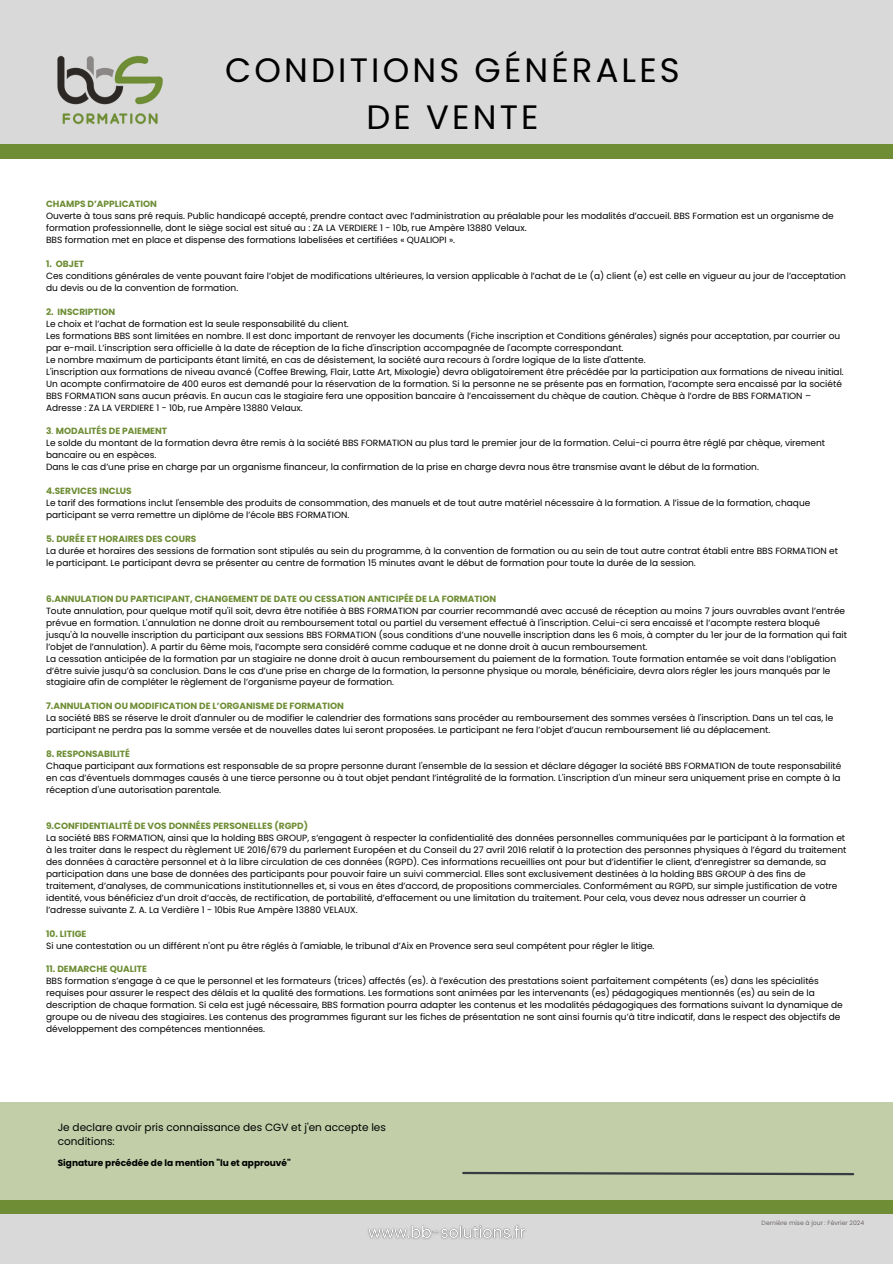
<style>
.page{position:relative;width:893px;height:1264px;background:#fff}
.page>*{position:absolute;margin:0;border:0;box-sizing:border-box;transform-origin:0 0}
.t1{font:33.75px/46.7px "Poppins";letter-spacing:.095em;color:#000;text-align:center}
.t2{font:10.5px/14px "Poppins";color:#000}
.t3{font:9px/12px "Poppins";color:#000}
.t4{font:700 9px "Poppins";color:#000}
.t5{font:6.15px "Poppins";color:#706868}
.s1{font-weight:700;color:#6d8d34}
.s2{font-weight:700;color:#6e8d34}
.s3{color:#6e8d34}
</style>
<div class="page">
<div style="left:0;top:0;width:892px;height:151px;background:#d9d9d9"></div>
<div style="left:0;top:144px;width:892px;height:14px;background:#6e8d34"></div>
<div style="left:0;top:1214px;width:892px;height:49px;background:#d9d9d9"></div>
<div style="left:0;top:1200px;width:892px;height:14px;background:#6e8d34"></div>
<div style="left:0;top:1102px;width:892px;height:98px;background:#c1cea8"></div>
<svg style="left:462px;top:1171px;width:393px;height:5px"></svg>
<img style="left:57px;top:55px;width:106px;height:70px">
<img style="left:368px;top:1225px;width:157px;height:15px">
<h5 class="t1" style="left:225px;top:47px;width:456px">CONDITIONS GÉNÉRALES<br>DE VENTE</h5>
<p class="t3" style="left:46px;top:198px;width:789px"><span class="s1">CHAMPS D’APPLICATION<br></span>Ouverte à tous sans pré requis. Public handicapé accepté, prendre contact avec l’administration au préalable pour les modalités d’accueil. BBS Formation est un organisme de formation professionnelle, dont le siège social est situé au : ZA LA VERDIERE 1 - 10b, rue Ampère 13880 Velaux.<br>BBS formation met en place et dispense des formations labelisées et certifiées « QUALIOPI ».</p>
<h5 class="t3" style="left:46px;top:258px;width:801px"><span class="s1">1. OBJET<br></span>Ces conditions générales de vente pouvant faire l’objet de modifications ultérieures, la version applicable à l’achat de Le (a) client (e) est celle en vigueur au jour de l’acceptation du devis ou de la convention de formation.</h5>
<h5 class="t3" style="left:46px;top:306px;width:799px"><span class="s1">2. INSCRIPTION<br></span>Le choix et l’achat de formation est la seule responsabilité du client.<br>Les formations BBS sont limitées en nombre. Il est donc important de renvoyer les documents (Fiche inscription et Conditions générales) signés pour acceptation, par courrier ou par e-mail. L’inscription sera officielle à la date de réception de la fiche d'inscription accompagnée de l'acompte correspondant.<br>Le nombre maximum de participants étant limité, en cas de désistement, la société aura recours à l'ordre logique de la liste d'attente.<br>L'inscription aux formations de niveau avancé (Coffee Brewing, Flair, Latte Art, Mixologie) devra obligatoirement être précédée par la participation aux formations de niveau initial.<br>Un acompte confirmatoire de 400 euros est demandé pour la réservation de la formation. Si la personne ne se présente pas en formation, l’acompte sera encaissé par la société BBS FORMATION sans aucun préavis. En aucun cas le stagiaire fera une opposition bancaire à l’encaissement du chèque de caution. Chèque à l’ordre de BBS FORMATION – Adresse : ZA LA VERDIERE 1 - 10b, rue Ampère 13880 Velaux.</h5>
<h5 class="t3" style="left:46px;top:425px;width:780px"><span class="s2">3</span><span class="s3">.</span> <span class="s2">MODALITÉS DE PAIEMENT<br></span>Le solde du montant de la formation devra être remis à la société BBS FORMATION au plus tard le premier jour de la formation. Celui-ci pourra être réglé par chèque, virement bancaire ou en espèces.<br>Dans le cas d’une prise en charge par un organisme financeur, la confirmation de la prise en charge devra nous être transmise avant le début de la formation.</h5>
<h5 class="t3" style="left:46px;top:485px;width:765px"><span class="s2">4.SERVICES INCLUS<br></span>Le tarif des formations inclut l'ensemble des produits de consommation, des manuels et de tout autre matériel nécessaire à la formation. A l’issue de la formation, chaque participant se verra remettre un diplôme de l’école BBS FORMATION.</h5>
<h5 class="t3" style="left:46px;top:533px;width:793px"><span class="s2">5. DURÉE ET HORAIRES DES COURS<br></span>La durée et horaires des sessions de formation sont stipulés au sein du programme, à la convention de formation ou au sein de tout autre contrat établi entre BBS FORMATION et le participant. Le participant devra se présenter au centre de formation 15 minutes avant le début de formation pour toute la durée de la session.</h5>
<h5 class="t3" style="left:46px;top:592px;width:802px"><span class="s2">6.ANNULATION DU PARTICIPANT, CHANGEMENT DE DATE OU CESSATION ANTICIPÉE DE LA FORMATION<br></span>Toute annulation, pour quelque motif qu'il soit, devra être notifiée à BBS FORMATION par courrier recommandé avec accusé de réception au moins 7 jours ouvrables avant l’entrée prévue en formation. L'annulation ne donne droit au remboursement total ou partiel du versement effectué à l'inscription. Celui-ci sera encaissé et l’acompte restera bloqué jusqu'à la nouvelle inscription du participant aux sessions BBS FORMATION (sous conditions d’une nouvelle inscription dans les 6 mois, à compter du 1er jour de la formation qui fait l’objet de l’annulation). A partir du 6ème mois, l’acompte sera considéré comme caduque et ne donne droit à aucun remboursement.<br>La cessation anticipée de la formation par un stagiaire ne donne droit à aucun remboursement du paiement de la formation. Toute formation entamée se voit dans l’obligation d’être suivie jusqu’à sa conclusion. Dans le cas d’une prise en charge de la formation, la personne physique ou morale, bénéficiaire, devra alors régler les jours manqués par le stagiaire afin de compléter le règlement de l’organisme payeur de formation.</h5>
<h5 class="t3" style="left:46px;top:700px;width:788px"><span class="s2">7.ANNULATION OU MODIFICATION DE L’ORGANISME DE FORMATION<br></span>La société BBS se réserve le droit d'annuler ou de modifier le calendrier des formations sans procéder au remboursement des sommes versées à l'inscription. Dans un tel cas, le participant ne perdra pas la somme versée et de nouvelles dates lui seront proposées. Le participant ne fera l’objet d’aucun remboursement lié au déplacement.</h5>
<h5 class="t3" style="left:46px;top:748px;width:796px"><span class="s2">8. RESPONSABILITÉ<br></span>Chaque participant aux formations est responsable de sa propre personne durant l'ensemble de la session et déclare dégager la société BBS FORMATION de toute responsabilité en cas d’éventuels dommages causés à une tierce personne ou à tout objet pendant l’intégralité de la formation. L'inscription d'un mineur sera uniquement prise en compte à la réception d'une autorisation parentale.</h5>
<h5 class="t3" style="left:46px;top:819px;width:801px"><span class="s2">9.CONFIDENTIALITÉ DE VOS DONNÉES PERSONELLES (RGPD)<br></span>La société BBS FORMATION, ainsi que la holding BBS GROUP, s’engagent à respecter la confidentialité des données personnelles communiquées par le participant à la formation et à les traiter dans le respect du règlement UE 2016/679 du parlement Européen et du Conseil du 27 avril 2016 relatif à la protection des personnes physiques à l’égard du traitement des données à caractère personnel et à la libre circulation de ces données (RGPD). Ces informations recueillies ont pour but d’identifier le client, d’enregistrer sa demande, sa participation dans une base de données des participants pour pouvoir faire un suivi commercial. Elles sont exclusivement destinées à la holding BBS GROUP à des fins de traitement, d’analyses, de communications institutionnelles et, si vous en êtes d’accord, de propositions commerciales. Conformément au RGPD, sur simple justification de votre identité, vous bénéficiez d’un droit d’accès, de rectification, de portabilité, d’effacement ou une limitation du traitement. Pour cela, vous devez nous adresser un courrier à l’adresse suivante Z. A. La Verdière 1 - 10bis Rue Ampère 13880 VELAUX.</h5>
<h5 class="t3" style="left:46px;top:927px;width:610px"><span class="s2">10. LITIGE<br></span>Si une contestation ou un différent n'ont pu être réglés à l'amiable, le tribunal d’Aix en Provence sera seul compétent pour régler le litige.</h5>
<h5 class="t3" style="left:46px;top:963px;width:798px"><span class="s2">11. DEMARCHE QUALITE<br></span>BBS formation s’engage à ce que le personnel et les formateurs (trices) affectés (es). à l’exécution des prestations soient parfaitement compétents (es) dans les spécialités requises pour assurer le respect des délais et la qualité des formations. Les formations sont animées par les intervenants (es) pédagogiques mentionnés (es) au sein de la description de chaque formation. Si cela est jugé nécessaire, BBS formation pourra adapter les contenus et les modalités pédagogiques des formations suivant la dynamique de groupe ou de niveau des stagiaires. Les contenus des programmes figurant sur les fiches de présentation ne sont ainsi fournis qu’à titre indicatif, dans le respect des objectifs de développement des compétences mentionnées.</h5>
<h4 class="t2" style="left:58px;top:1120px;width:330px">Je declare avoir pris connaissance des CGV et j'en accepte les conditions:</h4>
<h3 class="t4" style="left:58px;top:1156px;width:234px">Signature précédée de la mention "lu et approuvé"</h3>
<p class="t5" style="left:761px;top:1218px;width:104px">Dernière mise à jour : Février 2024</p>
</div>
